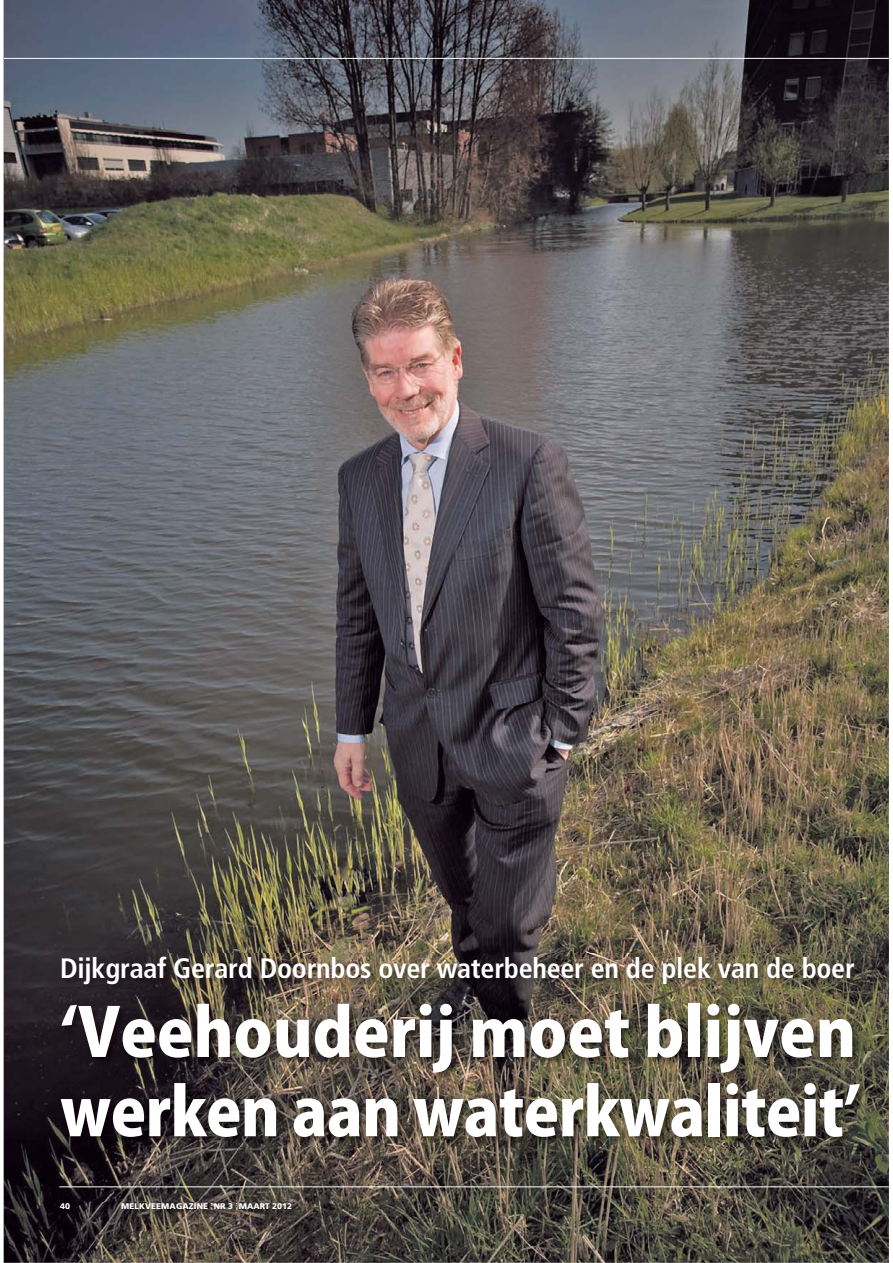
<style>
.page{position:relative;width:893px;height:1263px;background:#fff}
.page>*{position:absolute;margin:0;border:0;box-sizing:border-box;transform-origin:0 0}
.t1{font:66px/79.3px "Koz Go Pro Heavy 90 msp RKSJ H";letter-spacing:-.01em;color:#fff}
.t2{font:700 condensed 28.05px "Frutiger LT Std";letter-spacing:-.01em;color:#fff}
.t3{font:900 8.25px "Frutiger LT Std";letter-spacing:.01em;color:#fff}
</style>
<div class="page">
<img style="left:4px;top:0;width:885px;height:1263px">
<hr style="left:4px;top:58px;width:885px;height:1px;background:#fff">
<img style="left:59px;top:1202px;width:238px;height:13px">
<img style="left:58px;top:953px;width:811px;height:194px">
<hr style="left:59px;top:1187px;width:830px;height:1px;background:#fff">
<p class="t2" style="left:60px;top:956px;width:796px">Dijkgraaf Gerard Doornbos over waterbeheer en de plek van de boer</p>
<h1 class="t1" style="left:60px;top:1001px;width:802px">ʻVeehouderij moet blijven werken aan waterkwaliteitʼ</h1>
<p class="t3" style="left:60px;top:1203px;width:12px">40</p>
<p class="t3" style="left:121px;top:1203px;width:173px">MELKVEEMAGAZINE NR 3 MAART 2012</p>
</div>
